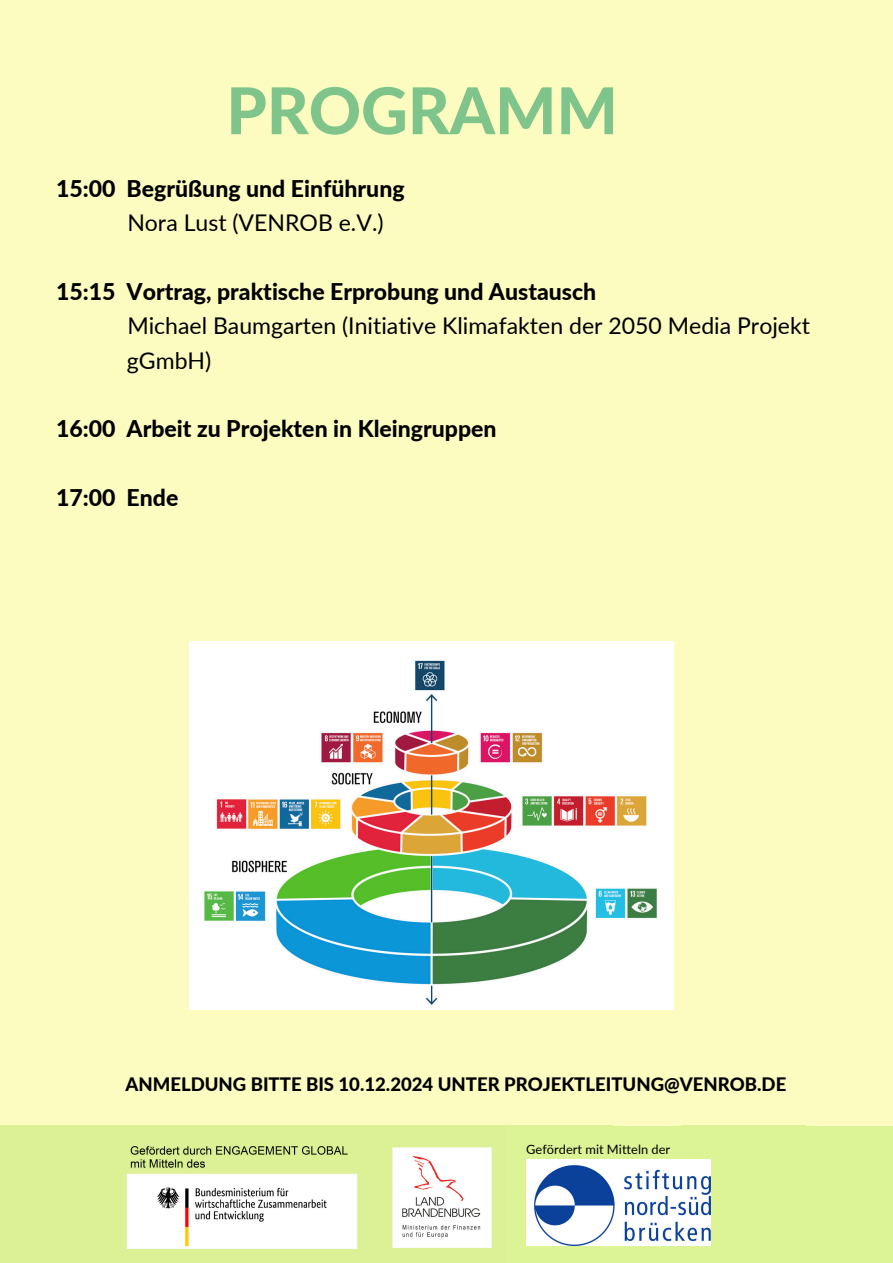
<style>
.page{position:relative;width:893px;height:1263px;background:#fcfbc0}
.page>*{position:absolute;margin:0;border:0;box-sizing:border-box;transform-origin:0 0}
.t1{font:800 64.5px "Lato";color:#7ec48b}
.t2{font:23.02px/34.3px "Lato";color:#000}
.t3{font:800 23.02px/34.3px "Lato";color:#000}
.t4{font:800 18.52px "Lato";color:#000}
.t5{font:12.83px "Lato";color:#000}
.s1{font-weight:400}
.s2{font-weight:800}
</style>
<div class="page">
<img style="left:190px;top:641px;width:484px;height:369px">
<img style="left:0;top:1125px;width:376px;height:138px">
<img style="left:376px;top:1125px;width:236px;height:138px">
<div style="left:507px;top:1127px;width:194px;height:136px;background:#dcf396"></div>
<div style="left:511px;top:1126px;width:382px;height:137px;background:#dcf396"></div>
<img style="left:526px;top:1159px;width:184px;height:86px">
<p class="t1" style="left:226px;top:71px;width:393px">PROGRAMM</p>
<h1 class="t3" style="left:127px;top:171px;width:279px;text-indent:-71px">15:00 Begrüßung und Einführung<br><span class="s1">Nora Lust (VENROB e.V.)</span></h1>
<p class="t2" style="left:127px;top:274px;width:684px;text-indent:-71px"><span class="s2">15:15 Vortrag, praktische Erprobung und Austausch<br></span>Michael Baumgarten (Initiative Klimafakten der 2050 Media Projekt gGmbH)</p>
<h4 class="t3" style="left:56px;top:411px;width:442px">16:00 Arbeit zu Projekten in Kleingruppen</h4>
<h3 class="t3" style="left:56px;top:480px;width:124px">17:00 Ende</h3>
<p class="t4" style="left:125px;top:1073px;width:662px">ANMELDUNG BITTE BIS 10.12.2024 UNTER PROJEKTLEITUNG@VENROB.DE</p>
<p class="t5" style="left:526px;top:1141px;width:145px">Gefördert mit Mitteln der</p>
</div>
